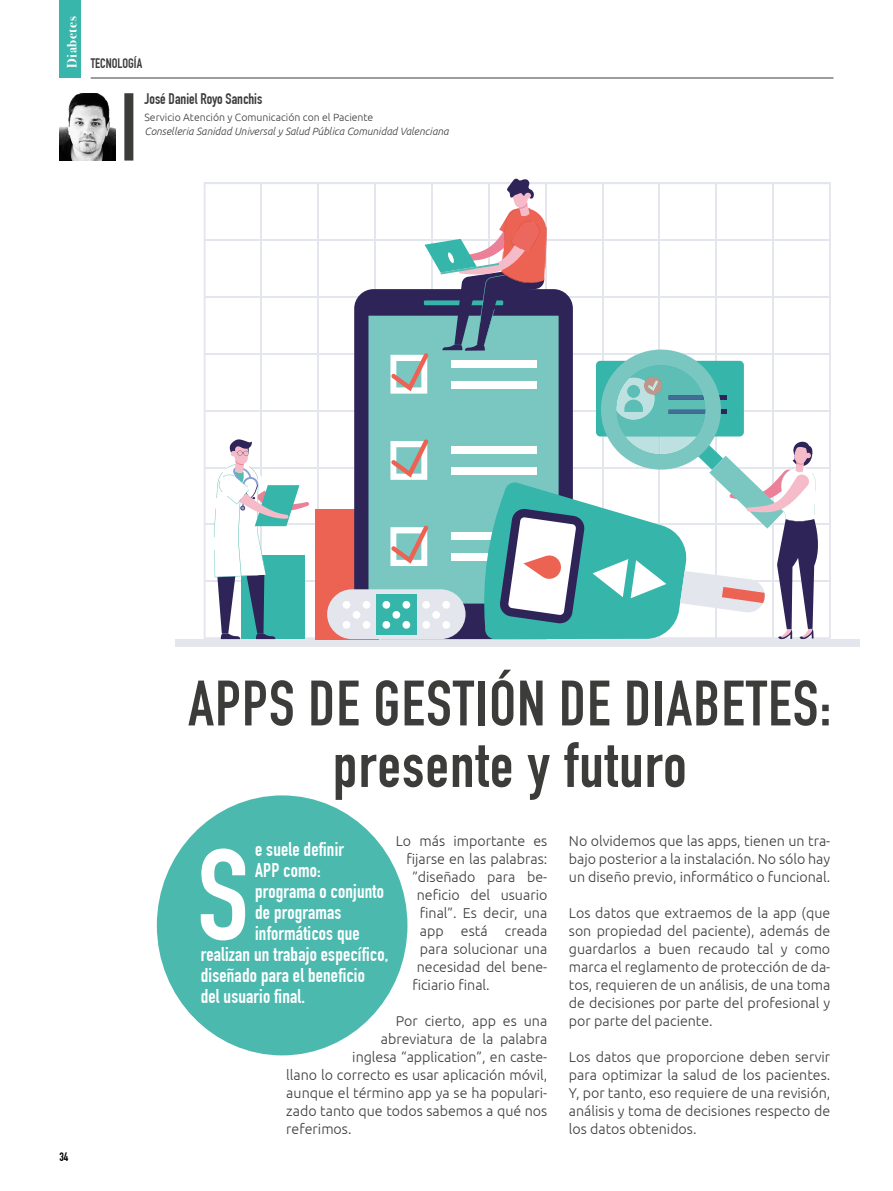
<style>
.page{position:relative;width:893px;height:1191px;background:#fff}
.page>*{position:absolute;margin:0;border:0;box-sizing:border-box;transform-origin:0 0}
.t1{font:126.9px "DIN Engschrift Std";color:#fff}
.t2{font:63px/61.5px "DIN Engschrift Std";letter-spacing:.02em;color:#3c3c3b;text-align:center}
.t3{font:19.5px "DIN Engschrift Std";letter-spacing:.01em;color:#fff}
.t4{font:15px "DIN Engschrift Std";color:#3c3c3b}
.t5{font:300 14.25px/18px "Ubuntu";color:#3c3c3b;text-align:justify}
.t6{font:13.5px "DIN Engschrift Std";color:#3c3c3b}
.t7{font:700 13.5px "Bodoni Svty Two ITCTT";letter-spacing:.04em;color:#fff}
.t8{font:12px "DIN Engschrift Std";color:#000}
.t9{font:italic 300 10.5px "Ubuntu";color:#3c3c3b}
.t10{font:300 10.5px "Ubuntu";color:#3c3c3b}
</style>
<div class="page">
<div style="left:175px;top:639px;width:685px;height:7px;background:#e4e6ed"></div>
<svg style="left:204px;top:182px;width:627px;height:457px"></svg>
<hr style="left:205px;top:580px;width:625px;height:2px;background:#e4e6ed">
<hr style="left:205px;top:523px;width:625px;height:2px;background:#e4e6ed">
<hr style="left:205px;top:467px;width:625px;height:1px;background:#e4e6ed">
<hr style="left:205px;top:410px;width:625px;height:1px;background:#e4e6ed">
<hr style="left:205px;top:353px;width:625px;height:2px;background:#e4e6ed">
<hr style="left:205px;top:296px;width:625px;height:2px;background:#e4e6ed">
<hr style="left:205px;top:239px;width:625px;height:2px;background:#e4e6ed">
<hr style="left:205px;top:182px;width:625px;height:2px;background:#e4e6ed">
<hr style="left:374px;top:183px;width:2px;height:455px;background:#e4e6ed">
<hr style="left:317px;top:183px;width:2px;height:455px;background:#e4e6ed">
<hr style="left:261px;top:183px;width:1px;height:455px;background:#e4e6ed">
<div style="left:315px;top:509px;width:64px;height:130px;background:#ec6354"></div>
<svg style="left:354px;top:289px;width:36px;height:300px;background:#342a5b"></svg>
<div style="left:368px;top:316px;width:22px;height:273px;background:#7ac7c2"></div>
<div style="left:327px;top:589px;width:139px;height:50px;background:#e4e6ed;border-radius:25px"></div>
<div style="left:376px;top:595px;width:40px;height:40px;background:#36b5aa"></div>
<div style="left:382px;top:601px;width:8px;height:7px;background:#fff;border-radius:50%"></div>
<div style="left:382px;top:621px;width:8px;height:7px;background:#fff;border-radius:50%"></div>
<div style="left:343px;top:601px;width:7px;height:7px;background:#fff;border-radius:50%"></div>
<div style="left:363px;top:601px;width:7px;height:7px;background:#fff;border-radius:50%"></div>
<div style="left:343px;top:621px;width:7px;height:7px;background:#fff;border-radius:50%"></div>
<div style="left:363px;top:621px;width:7px;height:7px;background:#fff;border-radius:50%"></div>
<div style="left:353px;top:611px;width:7px;height:7px;background:#fff;border-radius:50%"></div>
<svg style="left:214px;top:438px;width:95px;height:201px"></svg>
<svg style="left:390px;top:179px;width:429px;height:460px"></svg>
<hr style="left:91px;top:78px;width:742px;height:1px;background:#3c3c3b">
<div style="left:60px;top:0;width:21px;height:78px;background:#38b6ab"></div>
<div style="left:124px;top:93px;width:9px;height:68px;background:#3c3c3b"></div>
<img style="left:60px;top:94px;width:56px;height:67px">
<div style="left:157px;top:795px;width:250px;height:260px;background:#4cb9af;border-radius:50%"></div>
<p class="t7" style="left:61px;top:68px;width:53px;rotate:-90deg">Diabetes</p>
<p class="t6" style="left:91px;top:55px;width:53px">TECNOLOGÍA</p>
<p class="t4" style="left:145px;top:90px;width:119px">José Daniel Royo Sanchis</p>
<p class="t10" style="left:145px;top:110px;width:230px">Servicio Atención y Comunicación con el Paciente</p>
<p class="t9" style="left:145px;top:125px;width:306px">Conselleria Sanidad Universal y Salud Pública Comunidad Valenciana</p>
<p class="t8" style="left:60px;top:1149px;width:10px">34</p>
<p class="t2" style="left:188px;top:673px;width:644px">APPS DE GESTIÓN DE DIABETES: presente y futuro</p>
<p class="t5" style="left:396px;top:832px;width:153px">Lo más importante es</p>
<p class="t5" style="left:406px;top:850px;width:143px">fijarse en las palabras:</p>
<p class="t5" style="left:412px;top:868px;width:136px">”diseñado para be-</p>
<p class="t5" style="left:417px;top:886px;width:132px">neficio del usuario</p>
<p class="t5" style="left:420px;top:904px;width:129px">final”. Es decir, una</p>
<p class="t5" style="left:420px;top:922px;width:129px">app está creada</p>
<p class="t5" style="left:420px;top:940px;width:129px">para solucionar una</p>
<p class="t5" style="left:417px;top:958px;width:132px">necesidad del bene-</p>
<p class="t5" style="left:412px;top:976px;width:79px">ficiario final.</p>
<p class="t5" style="left:396px;top:1012px;width:153px">Por cierto, app es una</p>
<p class="t5" style="left:381px;top:1030px;width:168px">abreviatura de la palabra</p>
<p class="t5" style="left:352px;top:1048px;width:196px">inglesa “application”, en caste-</p>
<p class="t5" style="left:286px;top:1066px;width:263px">llano lo correcto es usar aplicación móvil,</p>
<p class="t5" style="left:286px;top:1084px;width:262px">aunque el término app ya se ha populari-</p>
<p class="t5" style="left:286px;top:1102px;width:263px">zado tanto que todos sabemos a qué nos</p>
<p class="t5" style="left:286px;top:1120px;width:67px">referimos.</p>
<p class="t1" style="left:197px;top:820px;width:53px">S</p>
<p class="t3" style="left:255px;top:837px;width:90px">e suele definir</p>
<p class="t3" style="left:255px;top:858px;width:67px">APP como:</p>
<p class="t3" style="left:255px;top:879px;width:130px">programa o conjunto</p>
<p class="t3" style="left:255px;top:900px;width:88px">de programas</p>
<p class="t3" style="left:255px;top:921px;width:106px">informáticos que</p>
<p class="t3" style="left:201px;top:942px;width:189px">realizan un trabajo específico,</p>
<p class="t3" style="left:201px;top:963px;width:166px">diseñado para el beneficio</p>
<p class="t3" style="left:201px;top:984px;width:106px">del usuario final.</p>
<p class="t5" style="left:569px;top:832px;width:263px">No olvidemos que las apps, tienen un tra&shy;bajo posterior a la instalación. No sólo hay un diseño previo, informático o funcional.</p>
<p class="t5" style="left:569px;top:904px;width:263px">Los datos que extraemos de la app (que son propiedad del paciente), además de guardarlos a buen recaudo tal y como marca el reglamento de protección de da&shy;tos, requieren de un análisis, de una toma de decisiones por parte del profesional y por parte del paciente.</p>
<p class="t5" style="left:569px;top:1048px;width:263px">Los datos que proporcione deben servir para optimizar la salud de los pacientes.<br>Y, por tanto, eso requiere de una revisión, análisis y toma de decisiones respecto de los datos obtenidos.</p>
</div>
